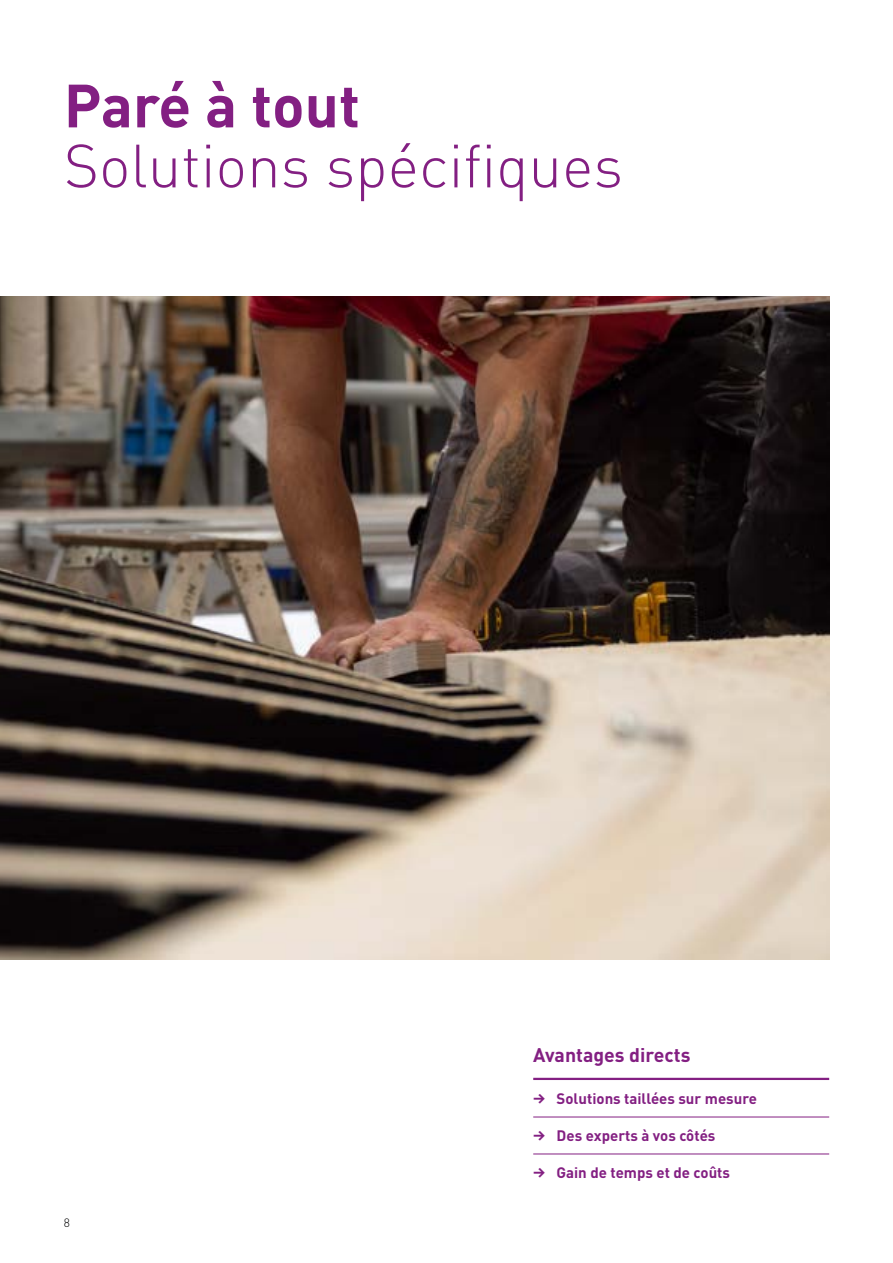
<style>
.page{position:relative;width:893px;height:1263px;background:#fff}
.page>*{position:absolute;margin:0;border:0;box-sizing:border-box;transform-origin:0 0}
.t1{font:300 60px "DIN Pro";color:#831f82}
.t2{font:700 60px "DIN Pro";color:#831f82}
.t3{font:700 19.5px "DIN Pro";color:#831f82}
.t4{font:700 15px "DIN Pro";color:#831f82}
.t5{font:300 12px "DIN Pro";color:#000}
.s1{font-family:"Aktiv Grotesk Geberit"}
</style>
<div class="page">
<img style="left:0;top:296px;width:829px;height:663px">
<hr style="left:533px;top:1078px;width:296px;height:2px;background:#831f82">
<hr style="left:533px;top:1116px;width:296px;height:1px;background:#831f82">
<hr style="left:533px;top:1153px;width:296px;height:1px;background:#831f82">
<h1 class="t2" style="left:64px;top:65px;width:298px">Paré à tout</h1>
<h1 class="t1" style="left:64px;top:125px;width:561px">Solutions spécifiques</h1>
<p class="t5" style="left:64px;top:1215px;width:8px">8</p>
<h2 class="t3" style="left:533px;top:1041px;width:159px">Avantages directs</h2>
<p class="t4" style="left:533px;top:1088px;width:225px"><span class="s1">→</span> Solutions taillées sur mesure</p>
<p class="t4" style="left:533px;top:1125px;width:184px"><span class="s1">→</span> Des experts à vos côtés</p>
<p class="t4" style="left:533px;top:1162px;width:198px"><span class="s1">→</span> Gain de temps et de coûts</p>
</div>
